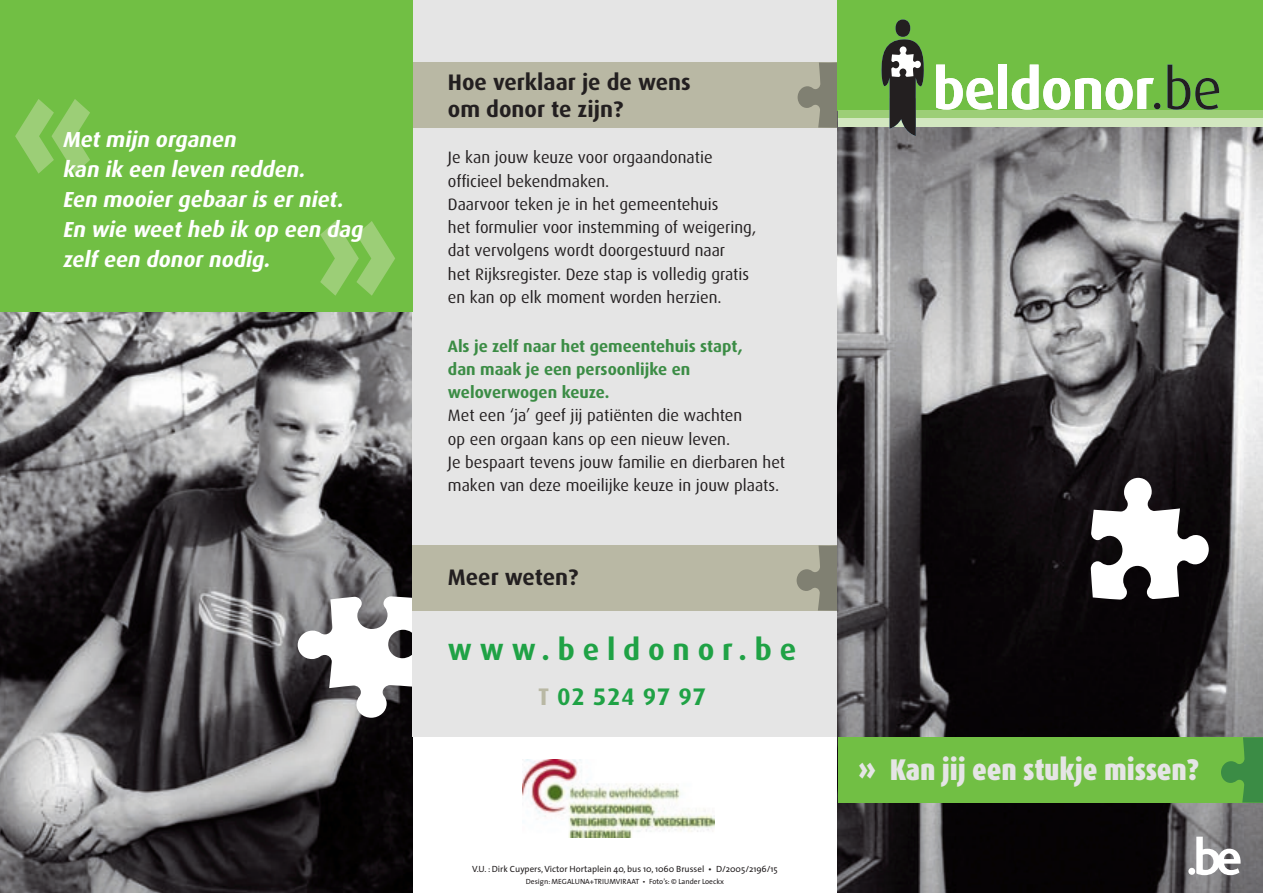
<style>
.page{position:relative;width:1263px;height:893px;background:#fff}
.page>*{position:absolute;margin:0;border:0;box-sizing:border-box;transform-origin:0 0}
.t1{font:900 173.25px "Dax Condensed";color:#9cce77}
.t2{font:900 36.9px "Dax Condensed";color:#e5e5e5}
.t3{font:900 30px "Dax Condensed";letter-spacing:-.005em;color:#e5e5e5}
.t4{font:700 30px "Dax";letter-spacing:.26em;color:#1fa245}
.t5{font:700 24px "Dax";letter-spacing:.03em;color:#1fa245}
.t6{font:700 22.5px/27px "Dax";color:#231f20}
.t7{font:italic 700 21.75px/30px "Dax";color:#fff}
.t8{font:16.5px/23.2px "Dax";color:#231f20}
.t9{font:700 16.5px/23.2px "Dax";color:#3b8c45}
.t10{font:9px "The Sans";color:#231f20}
.t11{font:7.5px "The Sans";color:#231f20}
.s1{color:#b9b8a4}
</style>
<div class="page">
<img style="left:0;top:312px;width:412px;height:581px">
<svg style="left:298px;top:596px;width:114px;height:122px"></svg>
<div style="left:412px;top:0;width:429px;height:737px;background:#e5e5e5"></div>
<div style="left:410px;top:63px;width:441px;height:65px;background:#b9b8a4"></div>
<svg style="left:797px;top:62px;width:41px;height:66px"></svg>
<div style="left:0;top:0;width:412px;height:312px;background:#71bf44"></div>
<div style="left:412px;top:546px;width:440px;height:65px;background:#b9b8a4"></div>
<svg style="left:796px;top:545px;width:42px;height:66px"></svg>
<img style="left:523px;top:760px;width:191px;height:77px">
<img style="left:838px;top:127px;width:425px;height:766px">
<div style="left:838px;top:0;width:425px;height:111px;background:#71bf44"></div>
<div style="left:838px;top:110px;width:425px;height:8px;background:#9cce77"></div>
<div style="left:838px;top:118px;width:425px;height:9px;background:#d2e7c0"></div>
<div style="left:838px;top:737px;width:425px;height:65px;background:#71bf44"></div>
<svg style="left:1221px;top:737px;width:42px;height:66px"></svg>
<svg style="left:1091px;top:478px;width:118px;height:122px"></svg>
<div style="left:1188px;top:868px;width:7px;height:7px;background:#fff;border-radius:50%"></div>
<svg style="left:1196px;top:837px;width:44px;height:38px"></svg>
<div style="left:895px;top:19px;width:15px;height:18px;background:#231f20;border-radius:50%"></div>
<svg style="left:881px;top:39px;width:43px;height:97px"></svg>
<svg style="left:936px;top:65px;width:57px;height:45px"></svg>
<div style="left:998px;top:65px;width:9px;height:44px;background:#fff"></div>
<svg style="left:1012px;top:65px;width:148px;height:45px"></svg>
<svg style="left:1167px;top:65px;width:52px;height:45px"></svg>
<h1 class="t1" style="left:97px;top:235px;width:87px;rotate:-180deg">»</h1>
<h3 class="t7" style="left:62px;top:125px;width:306px">Met mijn organen<br>kan ik een leven redden.<br>Een mooier gebaar is er niet.<br>En wie weet heb ik op een dag zelf een donor nodig.</h3>
<h1 class="t1" style="left:313px;top:159px;width:87px">»</h1>
<h3 class="t6" style="left:448px;top:69px;width:244px">Hoe verklaar je de wens om donor te zijn?</h3>
<p class="t8" style="left:448px;top:146px;width:310px">Je kan jouw keuze voor orgaandonatie officieel bekendmaken.<br>Daarvoor teken je in het gemeentehuis<br>het formulier voor instemming of weigering, dat vervolgens wordt doorgestuurd naar<br>het Rijksregister. Deze stap is volledig gratis en kan op elk moment worden herzien.</p>
<p class="t9" style="left:448px;top:334px;width:296px">Als je zelf naar het gemeentehuis stapt, dan maak je een persoonlijke en weloverwogen keuze.</p>
<p class="t8" style="left:448px;top:404px;width:339px">Met een ‘ja’ geef jij patiënten die wachten<br>op een orgaan kans op een nieuw leven.<br>Je bespaart tevens jouw familie en dierbaren het maken van deze moeilijke keuze in jouw plaats.</p>
<h3 class="t6" style="left:448px;top:564px;width:132px">Meer weten?</h3>
<h3 class="t4" style="left:448px;top:632px;width:350px">www.beldonor.be</h3>
<h3 class="t5" style="left:538px;top:683px;width:170px"><span class="s1">T</span> 02 524 97 97</h3>
<p class="t10" style="left:472px;top:861px;width:307px">V.U. : Dirk Cuypers, Victor Hortaplein 40, bus 10, 1060 Brussel • D/2005/2196/15</p>
<p class="t11" style="left:526px;top:875px;width:200px">Design: MEGALUNA+TRIUMVIRAAT • Foto’s: © Lander Loeckx</p>
<h2 class="t2" style="left:858px;top:749px;width:20px">»</h2>
<h3 class="t3" style="left:890px;top:753px;width:311px">Kan jij een stukje missen?</h3>
</div>
